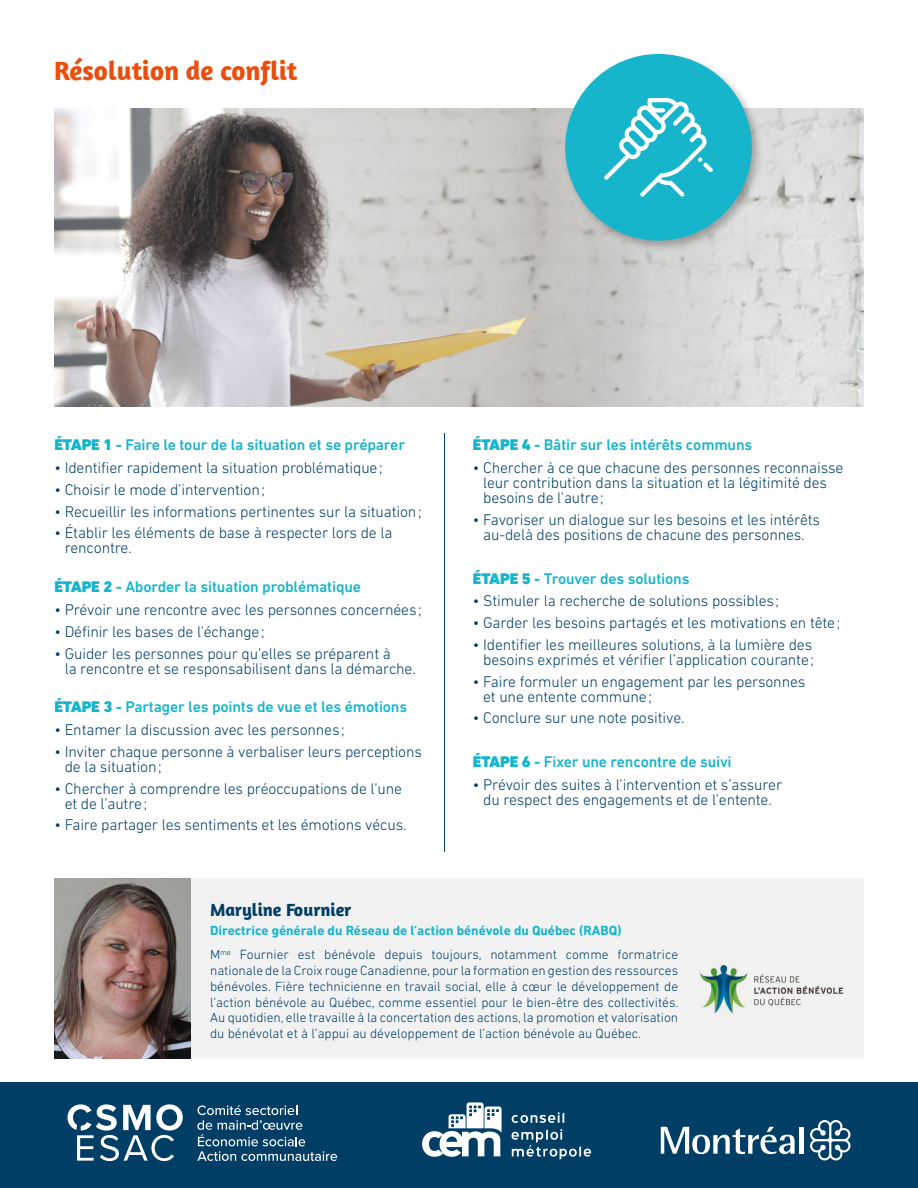
<style>
.page{position:relative;width:918px;height:1188px;background:#fff}
.page>*{position:absolute;margin:0;border:0;box-sizing:border-box;transform-origin:0 0}
.t1{font:700 27px "Amaranth";color:#e94e0f}
.t2{font:700 18px "Amaranth";color:#003e65}
.t3{font:300 15.75px/15px "DIN Next LT Pro";letter-spacing:-.01em;color:#003e65}
.t4{font:500 15.75px "DIN Next LT Pro";letter-spacing:-.01em;color:#16b5cc}
.t5{font:300 13.5px/15.8px "DIN Next LT Pro";color:#003e65}
.s1{font-weight:900}
.s2{font-weight:700}
.s3{font-weight:700;color:#16b5cc}
</style>
<div class="page">
<div style="left:0;top:1082px;width:918px;height:106px;background:#003e65"></div>
<svg style="left:197px;top:1105px;width:140px;height:56px"></svg>
<svg style="left:68px;top:1104px;width:115px;height:57px"></svg>
<svg style="left:661px;top:1127px;width:134px;height:27px"></svg>
<hr style="left:799px;top:1127px;width:4px;height:27px;background:#fff">
<svg style="left:810px;top:1120px;width:41px;height:40px"></svg>
<svg style="left:512px;top:1112px;width:52px;height:11px"></svg>
<svg style="left:512px;top:1129px;width:79px;height:31px"></svg>
<svg style="left:422px;top:1102px;width:80px;height:55px"></svg>
<div style="left:54px;top:878px;width:810px;height:180px;background:#f2f2f2"></div>
<img style="left:54px;top:878px;width:136px;height:180px">
<img style="left:700px;top:964px;width:144px;height:50px">
<img style="left:54px;top:109px;width:810px;height:297px">
<div style="left:562px;top:51px;width:202px;height:202px;background:#000;opacity:.27"></div>
<div style="left:565px;top:54px;width:187px;height:187px;background:#16b5cc;border-radius:50%"></div>
<svg style="left:604px;top:98px;width:109px;height:99px"></svg>
<hr style="left:444px;top:433px;width:1px;height:419px;background:#003e65">
<h1 class="t1" style="left:54px;top:54px;width:245px">Résolution de conflit</h1>
<p class="t4" style="left:54px;top:436px;width:352px"><span class="s1">ÉTAPE 1</span> <span class="s2">-</span> Faire le tour de la situation et se préparer</p>
<p class="t3" style="left:54px;top:460px;width:330px">• Identifier rapidement la situation problématique;</p>
<p class="t3" style="left:54px;top:482px;width:212px">• Choisir le mode d’intervention;</p>
<p class="t3" style="left:54px;top:504px;width:369px">• Recueillir les informations pertinentes sur la situation;</p>
<p class="t3" style="left:65px;top:525px;width:329px;text-indent:-10px">• Établir les éléments de base à respecter lors de la rencontre.</p>
<p class="t4" style="left:54px;top:578px;width:308px"><span class="s1">ÉTAPE 2</span> <span class="s2">-</span> Aborder la situation problématique</p>
<p class="t3" style="left:54px;top:602px;width:369px">• Prévoir une rencontre avec les personnes concernées;</p>
<p class="t3" style="left:54px;top:624px;width:212px">• Définir les bases de l’échange;</p>
<p class="t3" style="left:65px;top:645px;width:353px;text-indent:-10px">• Guider les personnes pour qu’elles se préparent à<br>la rencontre et se responsabilisent dans la démarche.</p>
<p class="t4" style="left:54px;top:698px;width:354px"><span class="s1">ÉTAPE 3</span> <span class="s2">-</span> Partager les points de vue et les émotions</p>
<p class="t3" style="left:54px;top:722px;width:292px">• Entamer la discussion avec les personnes;</p>
<p class="t3" style="left:65px;top:744px;width:359px;text-indent:-10px">• Inviter chaque personne à verbaliser leurs perceptions de la situation;</p>
<p class="t3" style="left:65px;top:781px;width:339px;text-indent:-10px">• Chercher à comprendre les préoccupations de l’une et de l’autre;</p>
<p class="t3" style="left:54px;top:817px;width:354px">• Faire partager les sentiments et les émotions vécus.</p>
<p class="t4" style="left:473px;top:436px;width:281px"><span class="s1">ÉTAPE 4</span> <span class="s2">-</span> Bâtir sur les intérêts communs</p>
<p class="t3" style="left:483px;top:460px;width:362px;text-indent:-10px">• Chercher à ce que chacune des personnes reconnaisse leur contribution dans la situation et la légitimité des besoins de l’autre;</p>
<p class="t3" style="left:473px;top:512px;width:349px;text-align:center">• Favoriser un dialogue sur les besoins et les intérêts au-delà des positions de chacune des personnes.</p>
<p class="t4" style="left:473px;top:569px;width:218px"><span class="s1">ÉTAPE 5</span> <span class="s2">-</span> Trouver des solutions</p>
<p class="t3" style="left:473px;top:593px;width:308px">• Stimuler la recherche de solutions possibles;</p>
<p class="t3" style="left:473px;top:615px;width:369px">• Garder les besoins partagés et les motivations en tête;</p>
<p class="t3" style="left:473px;top:637px;width:343px;text-align:right">• Identifier les meilleures solutions, à la lumière des besoins exprimés et vérifier l’application courante;</p>
<p class="t3" style="left:483px;top:674px;width:324px;text-indent:-10px">• Faire formuler un engagement par les personnes et une entente commune;</p>
<p class="t3" style="left:473px;top:710px;width:213px">• Conclure sur une note positive.</p>
<p class="t4" style="left:473px;top:753px;width:260px"><span class="s1">ÉTAPE 6</span> <span class="s2">-</span> Fixer une rencontre de suivi</p>
<p class="t3" style="left:473px;top:777px;width:311px;text-align:center">• Prévoir des suites à l’intervention et s’assurer du respect des engagements et de l’entente.</p>
<p class="t2" style="left:210px;top:899px;width:143px">Maryline Fournier</p>
<p class="t5" style="left:210px;top:918px;width:470px;line-height:24.6px"><span class="s3">Directrice générale du Réseau de l’action bénévole du Québec (RABQ)<br></span>M<sup>me</sup> Fournier est bénévole depuis toujours, notamment comme formatrice</p>
<p class="t5" style="left:210px;top:963px;width:470px;text-align:justify">nationale de la Croix rouge Canadienne, pour la formation en gestion des ressources bénévoles. Fière technicienne en travail social, elle à cœur le développement de l’action bénévole au Québec, comme essentiel pour le bien-être des collectivités.<br>Au quotidien, elle travaille à la concertation des actions, la promotion et valorisation du bénévolat et à l’appui au développement de l’action bénévole au Québec.</p>
</div>
